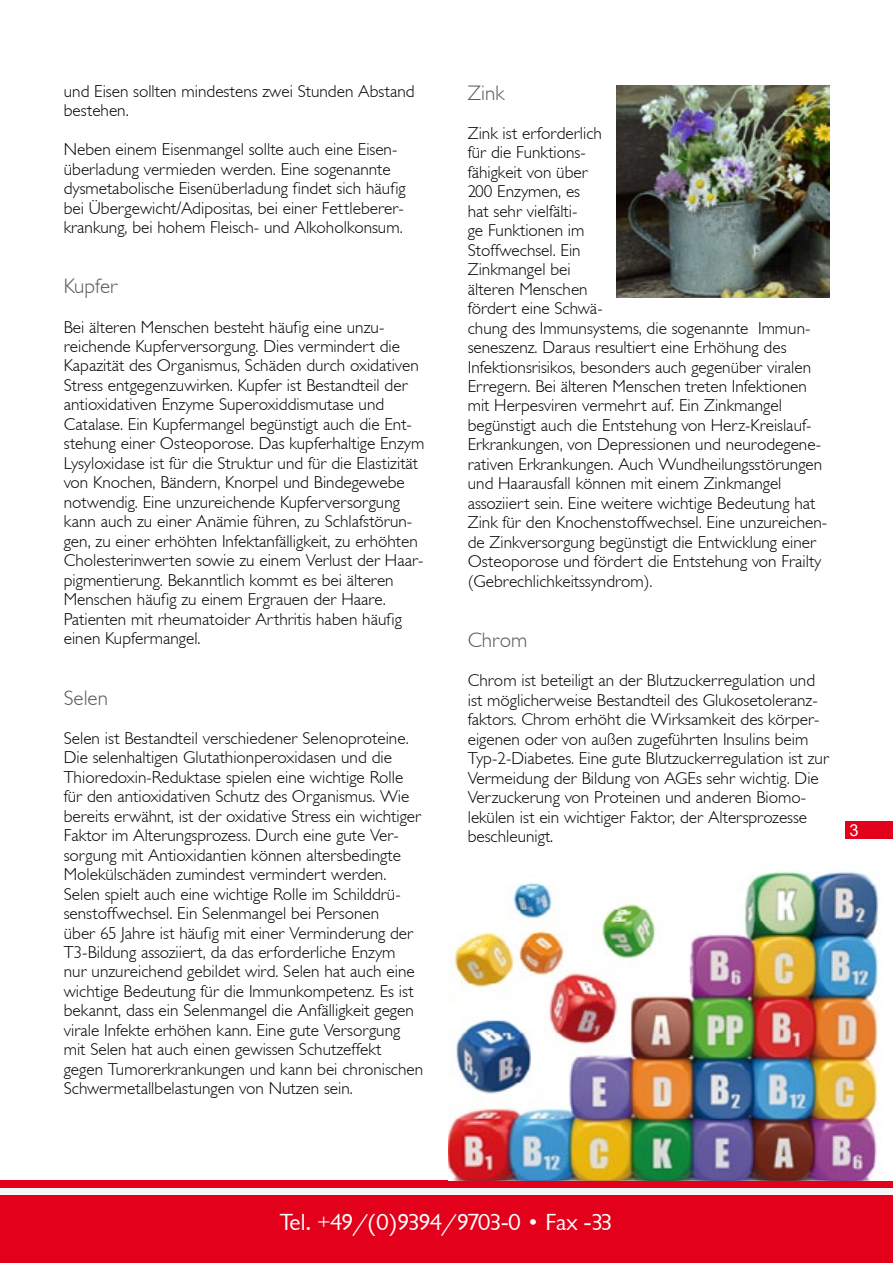
<style>
.page{position:relative;width:893px;height:1263px;background:#fff}
.page>*{position:absolute;margin:0;border:0;box-sizing:border-box;transform-origin:0 0}
.t1{font:24px "Garrison Sans";letter-spacing:-.075em;color:#fff}
.t2{font:21px "Garrison Light Sans";color:#58585a}
.t3{font:17.25px/19.5px "Garrison Light Sans";color:#000}
.t4{font:16.5px "Arial";color:#fff}
.s1{font-family:"Garrison Light Sans"}
</style>
<div class="page">
<div style="left:0;top:1181px;width:893px;height:82px;background:#e2001a"></div>
<div style="left:0;top:1188px;width:893px;height:7px;background:#f6f6f6"></div>
<div style="left:845px;top:822px;width:48px;height:17px;background:#e2001a"></div>
<img style="left:449px;top:871px;width:430px;height:309px">
<img style="left:617px;top:85px;width:212px;height:213px">
<p class="t3" style="left:64px;top:82px;width:352px">und Eisen sollten mindestens zwei Stunden Abstand bestehen.</p>
<p class="t3" style="left:64px;top:140px;width:343px">Neben einem Eisenmangel sollte auch eine Eisen&shy;überladung vermieden werden. Eine sogenannte dysmetabolische Eisenüberladung findet sich häufig bei Übergewicht/Adipositas, bei einer Fettleberer&shy;krankung, bei hohem Fleisch- und Alkoholkonsum.</p>
<p class="t2" style="left:64px;top:275px;width:55px">Kupfer</p>
<p class="t3" style="left:64px;top:317px;width:362px">Bei älteren Menschen besteht häufig eine unzu&shy;reichende Kupferversorgung. Dies vermindert die Kapazität des Organismus, Schäden durch oxidativen Stress entgegenzuwirken. Kupfer ist Bestandteil der antioxidativen Enzyme Superoxiddismutase und Catalase. Ein Kupfermangel begünstigt auch die Ent&shy;stehung einer Osteoporose. Das kupferhaltige Enzym Lysyloxidase ist für die Struktur und für die Elastizität von Knochen, Bändern, Knorpel und Bindegewebe notwendig. Eine unzureichende Kupferversorgung kann auch zu einer Anämie führen, zu Schlafstörun&shy;gen, zu einer erhöhten Infektanfälligkeit, zu erhöhten Cholesterinwerten sowie zu einem Verlust der Haar&shy;pigmentierung. Bekanntlich kommt es bei älteren Menschen häufig zu einem Ergrauen der Haare.<br>Patienten mit rheumatoider Arthritis haben häufig einen Kupfermangel.</p>
<p class="t2" style="left:64px;top:686px;width:46px">Selen</p>
<p class="t3" style="left:64px;top:728px;width:361px">Selen ist Bestandteil verschiedener Selenoproteine.<br>Die selenhaltigen Glutathionperoxidasen und die Thioredoxin-Reduktase spielen eine wichtige Rolle für den antioxidativen Schutz des Organismus. Wie bereits erwähnt, ist der oxidative Stress ein wichtiger Faktor im Alterungsprozess. Durch eine gute Ver&shy;sorgung mit Antioxidantien können altersbedingte Molekülschäden zumindest vermindert werden.<br>Selen spielt auch eine wichtige Rolle im Schilddrü&shy;senstoffwechsel. Ein Selenmangel bei Personen<br>über 65 Jahre ist häufig mit einer Verminderung der T3-Bildung assoziiert, da das erforderliche Enzym<br>nur unzureichend gebildet wird. Selen hat auch eine wichtige Bedeutung für die Immunkompetenz. Es ist bekannt, dass ein Selenmangel die Anfälligkeit gegen virale Infekte erhöhen kann. Eine gute Versorgung mit Selen hat auch einen gewissen Schutzeffekt gegen Tumorerkrankungen und kann bei chronischen Schwermetallbelastungen von Nutzen sein.</p>
<p class="t2" style="left:468px;top:81px;width:38px">Zink</p>
<p class="t3" style="left:468px;top:123px;width:361px">Zink ist erforderlich<br>für die Funktions-<br>fähigkeit von über<br>200 Enzymen, es<br>hat sehr vielfälti-<br>ge Funktionen im<br>Stoffwechsel. Ein<br>Zinkmangel bei<br>älteren Menschen<br>fördert eine Schwä-<br>chung des Immunsystems, die sogenannte Immun&shy;seneszenz. Daraus resultiert eine Erhöhung des Infektionsrisikos, besonders auch gegenüber viralen Erregern. Bei älteren Menschen treten Infektionen mit Herpesviren vermehrt auf. Ein Zinkmangel begünstigt auch die Entstehung von Herz-Kreislauf-Erkrankungen, von Depressionen und neurodegene&shy;rativen Erkrankungen. Auch Wundheilungsstörungen und Haarausfall können mit einem Zinkmangel assoziiert sein. Eine weitere wichtige Bedeutung hat Zink für den Knochenstoffwechsel. Eine unzureichen&shy;de Zinkversorgung begünstigt die Entwicklung einer Osteoporose und fördert die Entstehung von Frailty (Gebrechlichkeitssyndrom).</p>
<p class="t2" style="left:468px;top:628px;width:61px">Chrom</p>
<p class="t3" style="left:468px;top:671px;width:363px">Chrom ist beteiligt an der Blutzuckerregulation und ist möglicherweise Bestandteil des Glukosetoleranz&shy;faktors. Chrom erhöht die Wirksamkeit des körper&shy;eigenen oder von außen zugeführten Insulins beim Typ-2-Diabetes. Eine gute Blutzuckerregulation ist zur Vermeidung der Bildung von AGEs sehr wichtig. Die Verzuckerung von Proteinen und anderen Biomo&shy;lekülen ist ein wichtiger Faktor, der Altersprozesse beschleunigt.</p>
<p class="t4" style="left:850px;top:819px;width:11px">3</p>
<h1 class="t1" style="left:280px;top:1209px;width:335px">Tel. +49/(0)9394/9703-0 <span class="s1">•</span> Fax -33</h1>
</div>
